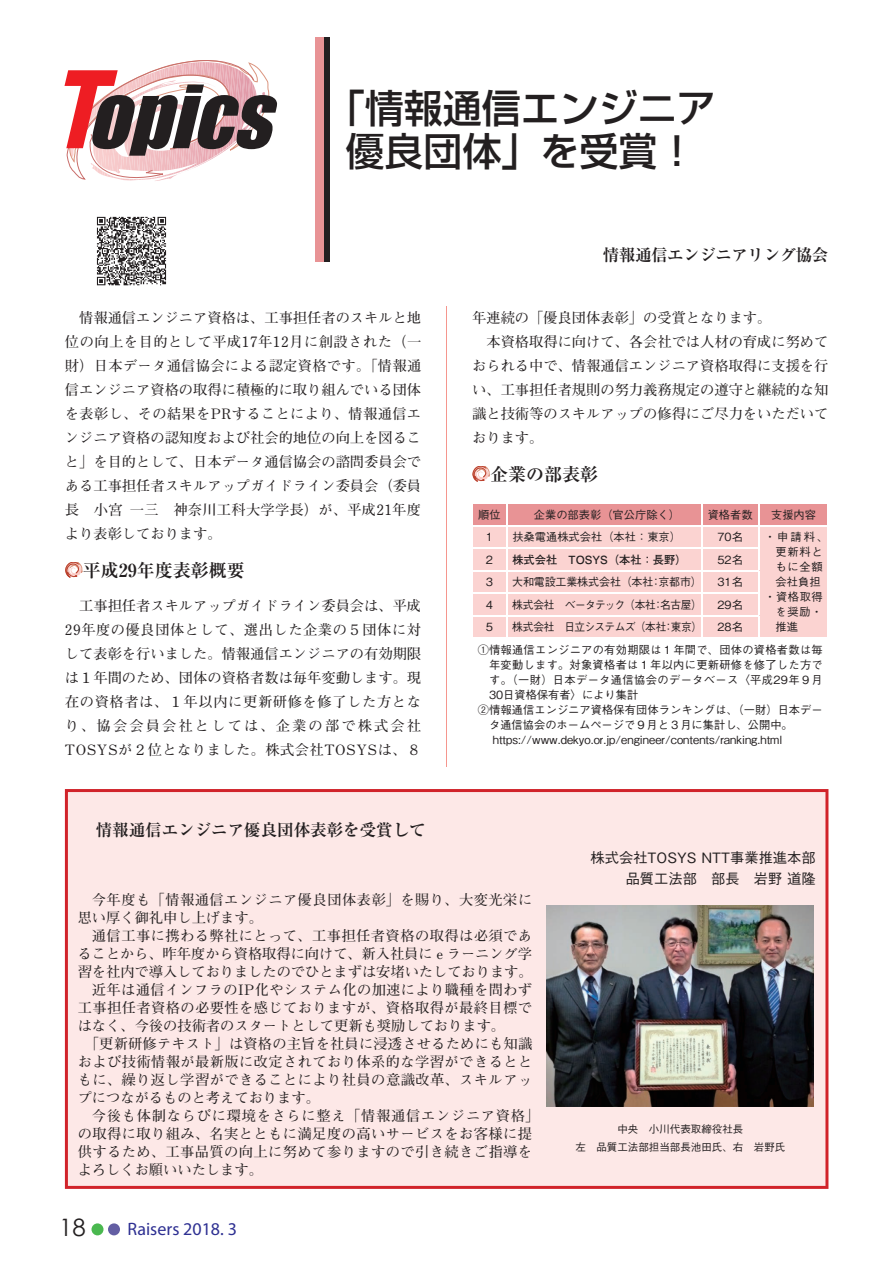
<style>
.page{position:relative;width:893px;height:1263px;background:#fff}
.page>*{position:absolute;margin:0;border:0;box-sizing:border-box;transform-origin:0 0}
.t1{font:500 39px/43.5px "Shin Go Pr 5";color:#231f20;text-align:center}
.t2{font:24px "Century Gothic";color:#231f20}
.t3{font:700 18px "Ryumin Pr 5";color:#231f20}
.t4{font:18px "Myriad Pro";color:#2e3092}
.t5{font:700 16.5px "Ryumin Pr 5";color:#231f20}
.t6{font:700 16.5px "Ryumin Pr 5";letter-spacing:-.025em;color:#231f20}
.t7{font:700 14.25px/24px "Futo Min A101 Pr 5";letter-spacing:.02em;color:#231f20;text-align:justify}
.t8{font:700 14.25px "Futo Min A101 Pr 5";color:#231f20}
.t9{font:500 14.25px/21.3px "Gothic BBB Pr 5";color:#231f20;text-align:right}
.t10{font:700 14.25px "Futo Min A101 Pr 5";letter-spacing:.05em;color:#231f20}
.t11{font:500 11.25px "Gothic BBB Pr 5";color:#231f20}
.t12{font:500 11.25px/22.5px "Gothic BBB Pr 5";letter-spacing:.025em;color:#231f20}
.t13{font:500 11.25px "Gothic BBB Pr 5";letter-spacing:.035em;color:#231f20}
.t14{font:500 11.25px "Gothic BBB Pr 5";letter-spacing:-.04em;color:#231f20;scale:.95 1}
.t15{font:500 11.25px "Gothic BBB Pr 5";letter-spacing:-.055em;color:#231f20;scale:.95 1}
.t16{font:700 11.25px "Futo Go B101 Pr 5";color:#231f20}
.t17{font:500 10.5px/18px "Gothic BBB Pr 5";color:#231f20;text-align:center}
</style>
<div class="page">
<div style="left:92px;top:1223px;width:12px;height:12px;background:#4ab84f;border-radius:50%"></div>
<div style="left:108px;top:1223px;width:12px;height:12px;background:#635ea3;border-radius:50%"></div>
<div style="left:315px;top:38px;width:11px;height:224px;background:#e89395"></div>
<div style="left:324px;top:38px;width:5px;height:224px;background:#231f20"></div>
<svg style="left:64px;top:60px;width:213px;height:121px"></svg>
<hr style="left:446px;top:306px;width:1px;height:461px;background:#f5968e">
<svg style="left:66px;top:562px;width:16px;height:15px"></svg>
<svg style="left:473px;top:466px;width:16px;height:15px"></svg>
<div style="left:65px;top:789px;width:763px;height:400px;background:#fde8e7"></div>
<img style="left:546px;top:906px;width:268px;height:200px">
<img style="left:96px;top:216px;width:71px;height:70px">
<svg style="left:473px;top:504px;width:354px;height:133px;background:#f8cccb"></svg>
<h1 class="t1" style="left:326px;top:83px;width:391px">「情報通信エンジニア優良団体」を受賞！</h1>
<p class="t7" style="left:65px;top:304px;width:358px;text-indent:14px">情報通信エンジニア資格は、工事担任者のスキルと地位の向上を目的として平成17年12月に創設された（一財）日本データ通信協会による認定資格です。「情報通信エンジニア資格の取得に積極的に取り組んでいる団体を表彰し、その結果をPRすることにより、情報通信エンジニア資格の認知度および社会的地位の向上を図ること」を目的として、日本データ通信協会の諮問委員会である工事担任者スキルアップガイドライン委員会（委員長　小宮 一三　神奈川工科大学学長）が、平成21年度より表彰しております。</p>
<p class="t3" style="left:83px;top:555px;width:164px">平成29年度表彰概要</p>
<p class="t7" style="left:65px;top:592px;width:358px;text-indent:14px">工事担任者スキルアップガイドライン委員会は、平成29年度の優良団体として、選出した企業の５団体に対して表彰を行いました。情報通信エンジニアの有効期限は１年間のため、団体の資格者数は毎年変動します。現在の資格者は、１年以内に更新研修を修了した方となり、協会会員会社としては、企業の部で株式会社TOSYSが２位となりました。株式会社TOSYSは、８</p>
<p class="t5" style="left:96px;top:816px;width:332px">情報通信エンジニア優良団体表彰を受賞して</p>
<p class="t6" style="left:603px;top:241px;width:227px">情報通信エンジニアリング協会</p>
<p class="t8" style="left:472px;top:307px;width:301px">年連続の「優良団体表彰」の受賞となります。</p>
<p class="t8" style="left:486px;top:331px;width:343px">本資格取得に向けて、各会社では人材の育成に努めて</p>
<p class="t8" style="left:472px;top:355px;width:358px">おられる中で、情報通信エンジニア資格取得に支援を行</p>
<p class="t8" style="left:472px;top:379px;width:358px">い、工事担任者規則の努力義務規定の遵守と継続的な知</p>
<p class="t8" style="left:472px;top:403px;width:358px">識と技術等のスキルアップの修得にご尽力をいただいて</p>
<p class="t7" style="left:472px;top:424px;width:73px">おります。</p>
<p class="t3" style="left:490px;top:459px;width:109px">企業の部表彰</p>
<p class="t11" style="left:478px;top:505px;width:24px">順位</p>
<p class="t11" style="left:534px;top:505px;width:148px">企業の部表彰（官公庁除く）</p>
<p class="t11" style="left:708px;top:505px;width:46px">資格者数</p>
<p class="t11" style="left:771px;top:505px;width:46px">支援内容</p>
<p class="t11" style="left:484px;top:528px;width:13px">１</p>
<p class="t11" style="left:512px;top:528px;width:170px">扶桑電通株式会社（本社：東京）</p>
<p class="t11" style="left:717px;top:528px;width:27px">70名</p>
<p class="t11" style="left:764px;top:528px;width:66px">・申請料、</p>
<p class="t11" style="left:776px;top:543px;width:49px">更新料と</p>
<p class="t11" style="left:776px;top:558px;width:49px">もに全額</p>
<p class="t11" style="left:776px;top:573px;width:46px">会社負担</p>
<p class="t11" style="left:764px;top:588px;width:60px">・資格取得</p>
<p class="t11" style="left:776px;top:603px;width:48px">を奨励・</p>
<p class="t11" style="left:776px;top:618px;width:24px">推進</p>
<p class="t11" style="left:484px;top:550px;width:13px">２</p>
<p class="t16" style="left:512px;top:550px;width:176px">株式会社　TOSYS（本社：長野）</p>
<p class="t11" style="left:717px;top:550px;width:27px">52名</p>
<p class="t11" style="left:484px;top:573px;width:13px">３</p>
<p class="t11" style="left:512px;top:573px;width:191px">大和電設工業株式会社（本社：京都市）</p>
<p class="t11" style="left:717px;top:573px;width:27px">31名</p>
<p class="t11" style="left:484px;top:595px;width:13px">４</p>
<p class="t14" style="left:512px;top:595px;width:201px">株式会社　ベータテック（本社：名古屋）</p>
<p class="t11" style="left:717px;top:595px;width:27px">29名</p>
<p class="t11" style="left:484px;top:618px;width:13px">５</p>
<p class="t15" style="left:512px;top:618px;width:201px">株式会社　日立システムズ（本社：東京）</p>
<p class="t12" style="left:478px;top:615px;width:346px;text-indent:240px">28名<br>① 情報通信エンジニアの有効期限は１年間で、団体の資格者数は毎</p>
<p class="t12" style="left:489px;top:652px;width:335px">年変動します。対象資格者は１年以内に更新研修を修了した方で</p>
<p class="t13" style="left:489px;top:670px;width:335px">す。（一財）日本データ通信協会のデータベース〈平成29年９月</p>
<p class="t11" style="left:489px;top:685px;width:151px">30日資格保有者〉により集計</p>
<p class="t11" style="left:478px;top:700px;width:347px">② 情報通信エンジニア資格保有団体ランキングは、（一財）日本デー</p>
<p class="t11" style="left:489px;top:715px;width:305px">タ通信協会のホームページで９月と３月に集計し、公開中。</p>
<p class="t11" style="left:482px;top:730px;width:302px">　https://www.dekyo.or.jp/engineer/contents/ranking.html</p>
<p class="t9" style="left:591px;top:846px;width:227px">株式会社TOSYS NTT事業推進本部品質工法部　部長　岩野 道隆</p>
<p class="t7" style="left:78px;top:889px;width:456px;line-height:18px;text-indent:14px">今年度も「情報通信エンジニア優良団体表彰」を賜り、大変光栄に思い厚く御礼申し上げます。</p>
<p class="t7" style="left:92px;top:922px;width:442px">通信工事に携わる弊社にとって、工事担任者資格の取得は必須であ</p>
<p class="t8" style="left:78px;top:942px;width:456px">ることから、昨年度から資格取得に向けて、新入社員にｅラーニング学</p>
<p class="t8" style="left:78px;top:960px;width:457px">習を社内で導入しておりましたのでひとまずは安堵いたしております。</p>
<p class="t7" style="left:92px;top:976px;width:442px">近年は通信インフラのIP化やシステム化の加速により職種を問わず</p>
<p class="t7" style="left:78px;top:994px;width:456px">工事担任者資格の必要性を感じておりますが、資格取得が最終目標で</p>
<p class="t8" style="left:78px;top:1014px;width:429px">はなく、今後の技術者のスタートとして更新も奨励しております。</p>
<p class="t7" style="left:85px;top:1030px;width:449px">「更新研修テキスト」は資格の主旨を社員に浸透させるためにも知識</p>
<p class="t7" style="left:78px;top:1048px;width:456px">および技術情報が最新版に改定されており体系的な学習ができるとと</p>
<p class="t7" style="left:78px;top:1066px;width:456px">もに、繰り返し学習ができることにより社員の意識改革、スキルアッ</p>
<p class="t8" style="left:78px;top:1086px;width:244px">プにつながるものと考えております。</p>
<p class="t10" style="left:92px;top:1104px;width:449px">今後も体制ならびに環境をさらに整え「情報通信エンジニア資格」</p>
<p class="t7" style="left:78px;top:1120px;width:456px">の取得に取り組み、名実とともに満足度の高いサービスをお客様に提</p>
<p class="t7" style="left:78px;top:1138px;width:456px">供するため、工事品質の向上に努めて参りますので引き続きご指導を</p>
<p class="t8" style="left:78px;top:1158px;width:187px">よろしくお願いいたします。</p>
<h2 class="t2" style="left:59px;top:1210px;width:28px">18</h2>
<p class="t4" style="left:128px;top:1218px;width:111px">Raisers 2018. 3</p>
<p class="t17" style="left:575px;top:1119px;width:212px">中央　小川代表取締役社長<br>左　品質工法部担当部長池田氏、右　岩野氏</p>
</div>
